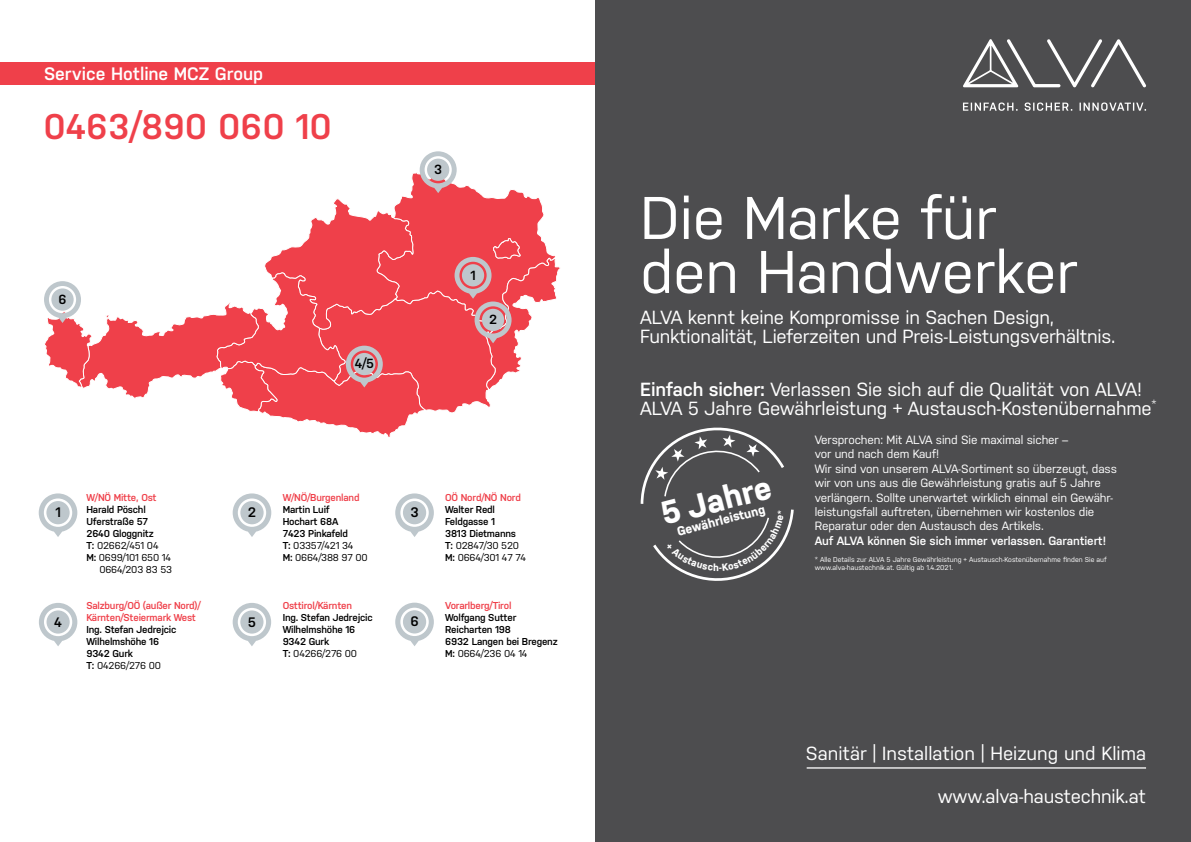
<style>
.page{position:relative;width:1191px;height:842px;background:#fff}
.page>*{position:absolute;margin:0;border:0;box-sizing:border-box;transform-origin:0 0}
.t1{font:60px/54px "Nudista";color:#fff}
.t2{font:600 35.6px "Nudista";color:#ef404a}
.t3{font:700 32.6px "Nudista";color:#fff}
.t4{font:19px/19px "Nudista";letter-spacing:-.01em;color:#fff}
.t5{font:600 18px "Nudista";color:#fff}
.t6{font:600 13.8px "Nudista";color:#000}
.t7{font:600 13.7px "Nudista";color:#000}
.t8{font:600 13.2px "Nudista";color:#000}
.t9{font:700 12.7px "Nudista";color:#fff}
.t10{font:12px/14.4px "Nudista";letter-spacing:-.01em;color:#fff}
.t11{font:600 12px "Nudista";letter-spacing:-.01em;color:#fff}
.t12{font:600 10px/12px "Nudista";letter-spacing:-.02em;color:#000}
.t13{font:600 10px/12px "Nudista";letter-spacing:-.02em;color:#ef404a}
.t14{font:10px "Nudista";letter-spacing:-.02em;color:#000}
.t15{font:7px/8.4px "Nudista";color:#fff}
.s1{font-weight:600}
.s2{font-weight:400}
</style>
<div class="page">
<svg style="left:44px;top:151px;width:516px;height:286px"></svg>
<svg style="left:39px;top:493px;width:38px;height:44px"></svg>
<svg style="left:39px;top:603px;width:38px;height:43px"></svg>
<svg style="left:233px;top:493px;width:38px;height:44px"></svg>
<svg style="left:233px;top:603px;width:38px;height:43px"></svg>
<svg style="left:395px;top:493px;width:39px;height:44px"></svg>
<svg style="left:395px;top:603px;width:39px;height:43px"></svg>
<div style="left:0;top:62px;width:595px;height:23px;background:#ef404a"></div>
<div style="left:595px;top:0;width:596px;height:842px;background:#4d4d4f"></div>
<hr style="left:806px;top:767px;width:340px;height:2px;background:#fff">
<svg style="left:963px;top:39px;width:183px;height:49px"></svg>
<svg style="left:963px;top:102px;width:183px;height:9px"></svg>
<svg style="left:640px;top:427px;width:154px;height:154px"></svg>
<h3 class="t5" style="left:44px;top:64px;width:221px">Service Hotline MCZ Group</h3>
<h2 class="t2" style="left:43px;top:106px;width:290px">0463/890 060 10</h2>
<h3 class="t8" style="left:59px;top:292px;width:10px">6</h3>
<h3 class="t8" style="left:355px;top:356px;width:21px">4/5</h3>
<h3 class="t8" style="left:434px;top:162px;width:10px">3</h3>
<h3 class="t8" style="left:470px;top:267px;width:7px">1</h3>
<h3 class="t8" style="left:489px;top:312px;width:10px">2</h3>
<h3 class="t6" style="left:55px;top:504px;width:7px">1</h3>
<h3 class="t7" style="left:54px;top:614px;width:9px">4</h3>
<p class="t13" style="left:86px;top:491px;width:72px">W/NÖ Mitte, Ost</p>
<p class="t12" style="left:86px;top:503px;width:61px">Harald Pöschl</p>
<p class="t12" style="left:86px;top:515px;width:63px">Uferstraße 57</p>
<p class="t12" style="left:86px;top:527px;width:69px">2640 Gloggnitz</p>
<p class="t14" style="left:86px;top:540px;width:74px"><span class="s1">T:</span> 02662/451 04</p>
<p class="t14" style="left:86px;top:552px;width:86px"><span class="s1">M:</span> 0699/101 650 14</p>
<p class="t14" style="left:99px;top:564px;width:74px">0664/203 83 53</p>
<p class="t13" style="left:86px;top:599px;width:116px">Salzburg/OÖ (außer Nord)/<br>Kärnten/Steiermark West</p>
<p class="t12" style="left:86px;top:623px;width:91px">Ing. Stefan Jedrejcic<br>Wilhelmshöhe 16<br>9342 Gurk<br>T: <span class="s2">04266/276 00</span></p>
<h3 class="t6" style="left:248px;top:504px;width:10px">2</h3>
<h3 class="t7" style="left:248px;top:614px;width:10px">5</h3>
<p class="t13" style="left:283px;top:491px;width:78px">W/NÖ/Burgenland</p>
<p class="t12" style="left:283px;top:503px;width:87px">Martin Luif<br>Hochart 68A<br>7423 Pinkafeld<br>T: <span class="s2">03357/421 34<br></span>M: <span class="s2">0664/388 97 00</span></p>
<p class="t13" style="left:283px;top:599px;width:71px">Osttirol/Kärnten</p>
<p class="t12" style="left:283px;top:611px;width:91px">Ing. Stefan Jedrejcic<br>Wilhelmshöhe 16<br>9342 Gurk<br>T: <span class="s2">04266/276 00</span></p>
<h3 class="t6" style="left:410px;top:504px;width:10px">3</h3>
<h3 class="t6" style="left:410px;top:614px;width:10px">6</h3>
<p class="t13" style="left:445px;top:491px;width:77px">OÖ Nord/NÖ Nord</p>
<p class="t12" style="left:445px;top:503px;width:83px">Walter Redl<br>Feldgasse 1<br>3813 Dietmanns<br>T: <span class="s2">02847/30 520<br></span>M: <span class="s2">0664/301 47 74</span></p>
<p class="t13" style="left:445px;top:599px;width:68px">Vorarlberg/Tirol</p>
<p class="t12" style="left:445px;top:611px;width:114px">Wolfgang Sutter<br>Reicharten 198<br>6932 Langen bei Bregenz<br>M: <span class="s2">0664/236 04 14</span></p>
<h1 class="t1" style="left:640px;top:190px;width:439px">Die Marke für den Handwerker</h1>
<h3 class="t4" style="left:640px;top:308px;width:477px">ALVA kennt keine Kompromisse in Sachen Design,<br>Funktionalität, Lieferzeiten und Preis-Leistungsverhältnis.</h3>
<h3 class="t4" style="left:640px;top:379px;width:518px"><span class="s1">Einfach sicher:</span> Verlassen Sie sich auf die Qualität von ALVA!<br>ALVA 5 Jahre Gewährleistung + Austausch-Kostenübernahme<sup>*</sup></h3>
<p class="t10" style="left:814px;top:433px;width:304px">Versprochen: Mit ALVA sind Sie maximal sicher –<br>vor und nach dem Kauf!<br>Wir sind von unserem ALVA-Sortiment so überzeugt, dass wir von uns aus die Gewährleistung gratis auf 5 Jahre verlängern. Sollte unerwartet wirklich einmal ein Gewähr&shy;leistungsfall auftreten, übernehmen wir kostenlos die Reparatur oder den Austausch des Artikels.</p>
<p class="t11" style="left:814px;top:534px;width:293px">Auf ALVA können Sie sich immer verlassen. Garantiert!</p>
<p class="t15" style="left:814px;top:555px;width:293px">* Alle Details zur ALVA 5 Jahre Gewährleistung + Austausch-Kostenübernahme finden Sie auf www.alva-haustechnik.at. Gültig ab 1.4.2021.</p>
<h3 class="t3" style="left:656px;top:496px;width:115px;rotate:-14deg">5 Jahre</h3>
<p class="t9" style="left:675px;top:524px;width:92px;rotate:-14deg">Gewährleistung</p>
<h3 class="t4" style="left:806px;top:743px;width:342px">Sanitär | Installation | Heizung und Klima</h3>
<h3 class="t4" style="left:938px;top:786px;width:210px">www.alva-haustechnik.at</h3>
</div>
